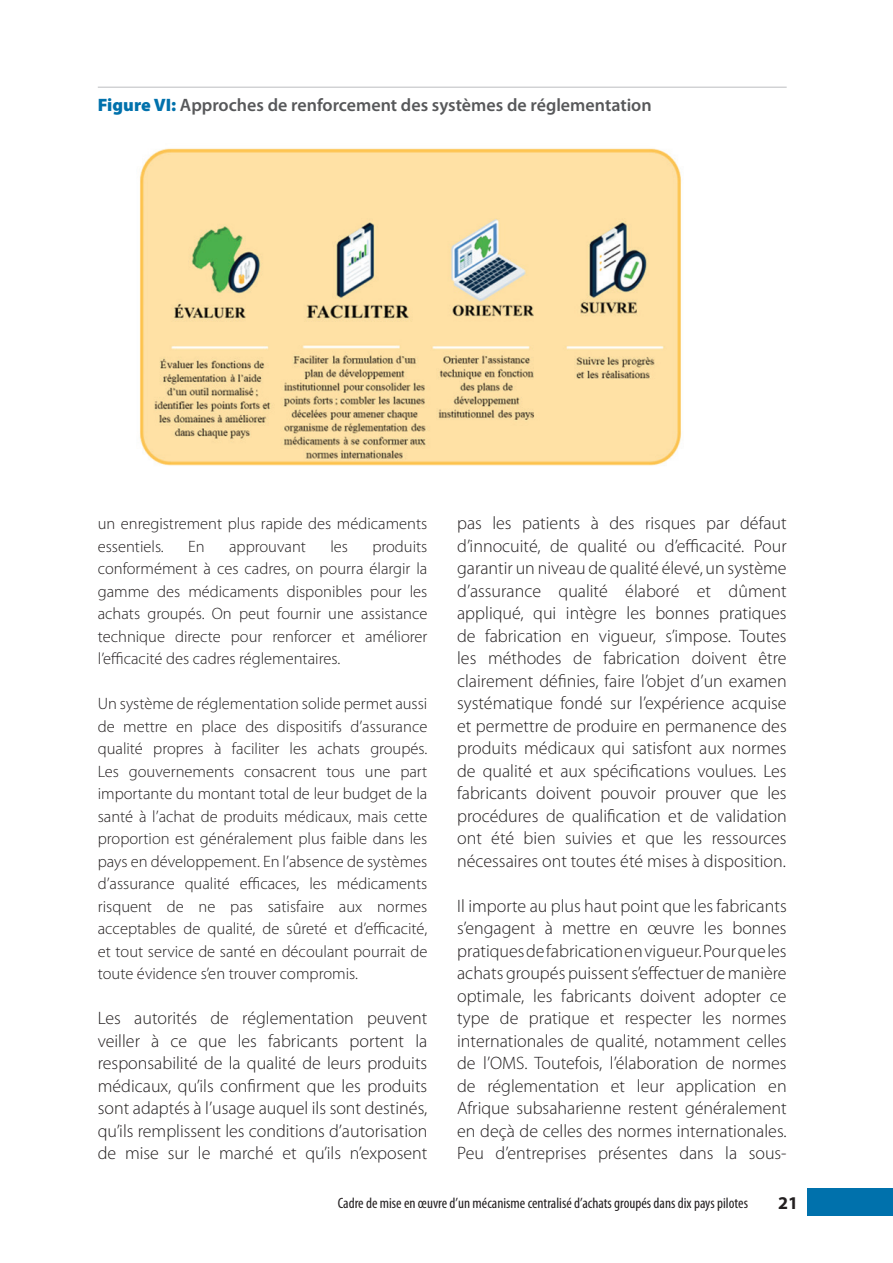
<style>
.page{position:relative;width:893px;height:1263px;background:#fff}
.page>*{position:absolute;margin:0;border:0;box-sizing:border-box;transform-origin:0 0}
.t1{font:300 18px/22.5px "Myriad Pro";color:#231f20;text-align:justify}
.t2{font:600 18px "Myriad Pro";color:#57585a}
.t3{font:700 18px "Myriad Pro";color:#231f20}
.t4{font:300 16.5px/22.5px "Myriad Pro";color:#231f20;text-align:justify}
.t5{font:condensed 15px "Myriad Pro";color:#231f20}
.s1{font-weight:900;color:#0071ac}
</style>
<div class="page">
<div style="left:807px;top:1188px;width:86px;height:28px;background:#0071ac"></div>
<hr style="left:98px;top:87px;width:689px;height:1px;background:#bcbdc0">
<img style="left:140px;top:148px;width:541px;height:318px">
<p class="t2" style="left:98px;top:95px;width:555px"><span class="s1">Figure VI:</span> Approches de renforcement des systèmes de réglementation</p>
<p class="t4" style="left:98px;top:512px;width:331px">un enregistrement plus rapide des médicaments essentiels.</p>
<p class="t4" style="left:98px;top:535px;width:331px;text-indent:275px">produits conformément à ces cadres, on pourra élargir la gamme des médicaments disponibles pour les achats groupés. On peut fournir une assistance technique directe pour renforcer et améliorer l’efficacité des cadres réglementaires.</p>
<p class="t4" style="left:98px;top:692px;width:331px">Un système de réglementation solide permet aussi de mettre en place des dispositifs d’assurance qualité propres à faciliter les achats groupés.<br>Les gouvernements consacrent tous une part importante du montant total de leur budget de la santé à l’achat de produits médicaux, mais cette proportion est généralement plus faible dans les pays en développement. En l’absence de systèmes d’assurance qualité efficaces, les médicaments risquent de ne pas satisfaire aux normes acceptables de qualité, de sûreté et d’efficacité, et tout service de santé en découlant pourrait de toute évidence s’en trouver compromis.</p>
<p class="t1" style="left:98px;top:1007px;width:331px">Les autorités de réglementation peuvent veiller à ce que les fabricants portent la responsabilité de la qualité de leurs produits médicaux, qu’ils confirment que les produits sont adaptés à l’usage auquel ils sont destinés, qu’ils remplissent les conditions d’autorisation de mise sur le marché et qu’ils n’exposent</p>
<p class="t4" style="left:188px;top:535px;width:18px">En</p>
<p class="t4" style="left:229px;top:535px;width:78px">approuvant</p>
<p class="t4" style="left:330px;top:535px;width:19px">les</p>
<p class="t1" style="left:457px;top:512px;width:331px">pas les patients à des risques par défaut d’innocuité, de qualité ou d’efficacité. Pour garantir un niveau de qualité élevé, un système d’assurance qualité élaboré et dûment appliqué, qui intègre les bonnes pratiques de fabrication en vigueur, s’impose. Toutes les méthodes de fabrication doivent être clairement définies, faire l’objet d’un examen systématique fondé sur l’expérience acquise et permettre de produire en permanence des produits médicaux qui satisfont aux normes de qualité et aux spécifications voulues. Les fabricants doivent pouvoir prouver que les procédures de qualification et de validation ont été bien suivies et que les ressources nécessaires ont toutes été mises à disposition.</p>
<p class="t1" style="left:457px;top:894px;width:331px">Il importe au plus haut point que les fabricants s’engagent à mettre en œuvre les bonnes pratiques de fabrication en vigueur. Pour que les achats groupés puissent s’effectuer de manière optimale, les fabricants doivent adopter ce type de pratique et respecter les normes internationales de qualité, notamment celles de l’OMS. Toutefois, l’élaboration de normes de réglementation et leur application en Afrique subsaharienne restent généralement en deçà de celles des normes internationales.<br>Peu d’entreprises présentes dans la sous-</p>
<p class="t5" style="left:338px;top:1194px;width:412px">Cadre de mise en œuvre d’un mécanisme centralisé d’achats groupés dans dix pays pilotes</p>
<p class="t3" style="left:778px;top:1191px;width:21px">21</p>
</div>
